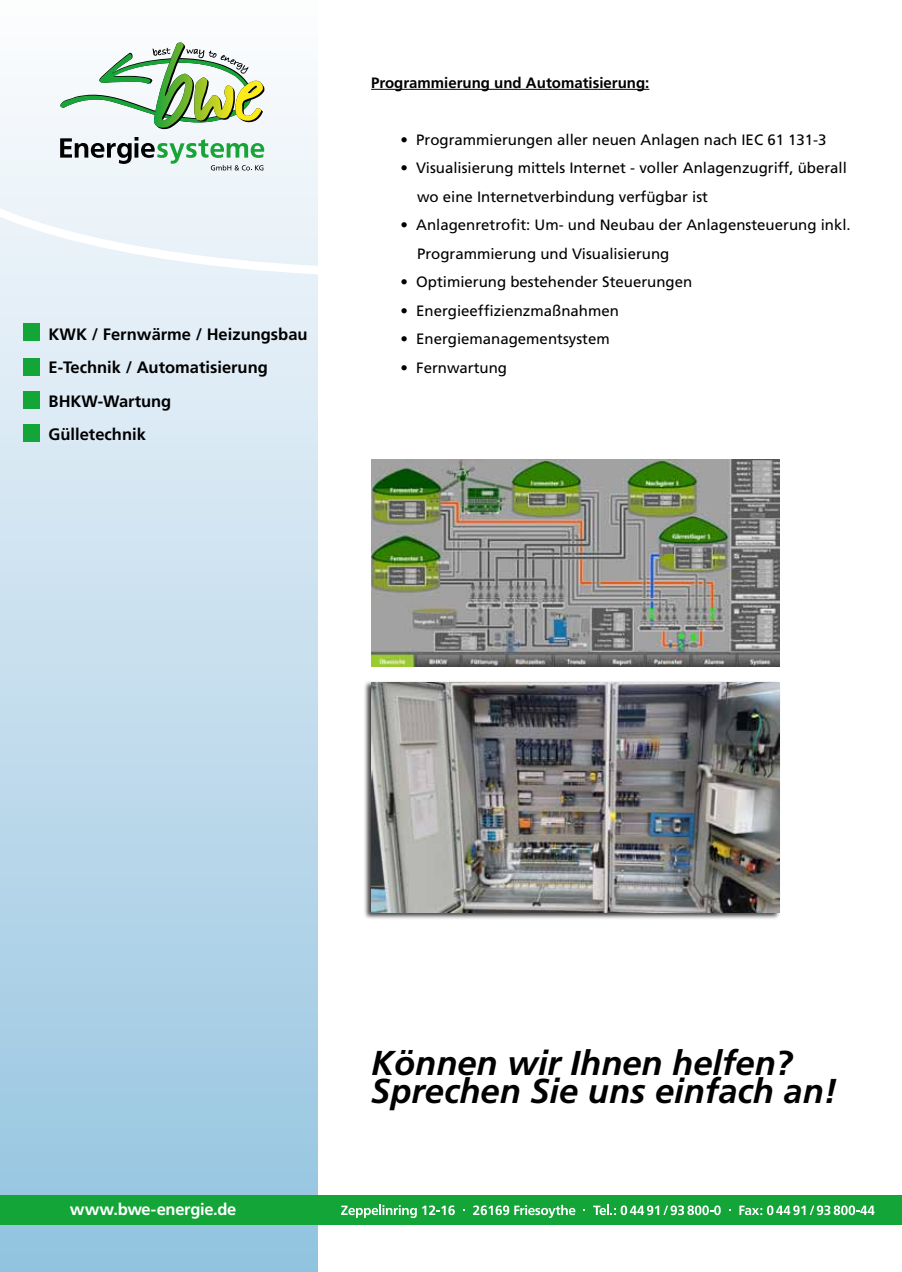
<style>
.page{position:relative;width:902px;height:1272px;background:#fff}
.page>*{position:absolute;margin:0;border:0;box-sizing:border-box;transform-origin:0 0}
.t1{font:italic 700 34.5px/28.5px "Frutiger LT";color:#000}
.t2{font:700 16.5px/33.3px "Frutiger LT";color:#000}
.t3{font:700 16.5px "Frutiger LT";letter-spacing:-.02em;color:#fff}
.t4{font:15px/28.5px "Frutiger LT";color:#000}
.t5{font:700 15px "Frutiger LT";color:#000}
</style>
<div class="page">
<svg style="left:0;top:42px;width:318px;height:1229px;background:#c0dbec"></svg>
<svg style="left:0;top:168px;width:318px;height:121px;background:#ebf3f9"></svg>
<hr style="left:371px;top:89px;width:278px;height:1px;background:#000">
<div style="left:0;top:1195px;width:901px;height:30px;background:#13a538"></div>
<svg style="left:341px;top:1204px;width:114px;height:13px"></svg>
<svg style="left:473px;top:1204px;width:102px;height:13px"></svg>
<svg style="left:593px;top:1204px;width:127px;height:11px"></svg>
<svg style="left:739px;top:1205px;width:135px;height:10px"></svg>
<img style="left:371px;top:459px;width:408px;height:208px">
<div style="left:363px;top:680px;width:417px;height:239px;background:#000;opacity:.75"></div>
<img style="left:371px;top:682px;width:408px;height:230px">
<svg style="left:60px;top:43px;width:204px;height:127px"></svg>
<div style="left:23px;top:323px;width:17px;height:17px;background:#13a538"></div>
<div style="left:23px;top:358px;width:17px;height:17px;background:#13a538"></div>
<div style="left:23px;top:391px;width:17px;height:17px;background:#13a538"></div>
<div style="left:23px;top:425px;width:17px;height:17px;background:#13a538"></div>
<p class="t2" style="left:49px;top:318px;width:260px">KWK / Fernwärme / Heizungsbau<br>E-Technik / Automatisierung<br>BHKW-Wartung<br>Gülletechnik</p>
<p class="t5" style="left:371px;top:74px;width:280px">Programmierung und Automatisierung:</p>
<p class="t4" style="left:400px;top:125px;width:427px">• Programmierungen aller neuen Anlagen nach IEC 61 131-3</p>
<p class="t4" style="left:417px;top:154px;width:431px;text-indent:-17px">• Visualisierung mittels Internet - voller Anlagenzugriff, überall wo eine Internetverbindung verfügbar ist</p>
<p class="t4" style="left:417px;top:211px;width:435px;text-indent:-17px">• Anlagenretrofit: Um- und Neubau der Anlagensteuerung inkl.<br>Programmierung und Visualisierung</p>
<p class="t4" style="left:400px;top:268px;width:293px">• Optimierung bestehender Steuerungen</p>
<p class="t4" style="left:400px;top:296px;width:220px">• Energieeffizienzmaßnahmen</p>
<p class="t4" style="left:400px;top:325px;width:211px">• Energiemanagementsystem</p>
<p class="t4" style="left:400px;top:353px;width:108px">• Fernwartung</p>
<p class="t3" style="left:70px;top:1199px;width:168px">www.bwe-energie.de</p>
<h1 class="t1" style="left:371px;top:1048px;width:467px">Können wir Ihnen helfen?<br>Sprechen Sie uns einfach an!</h1>
</div>
